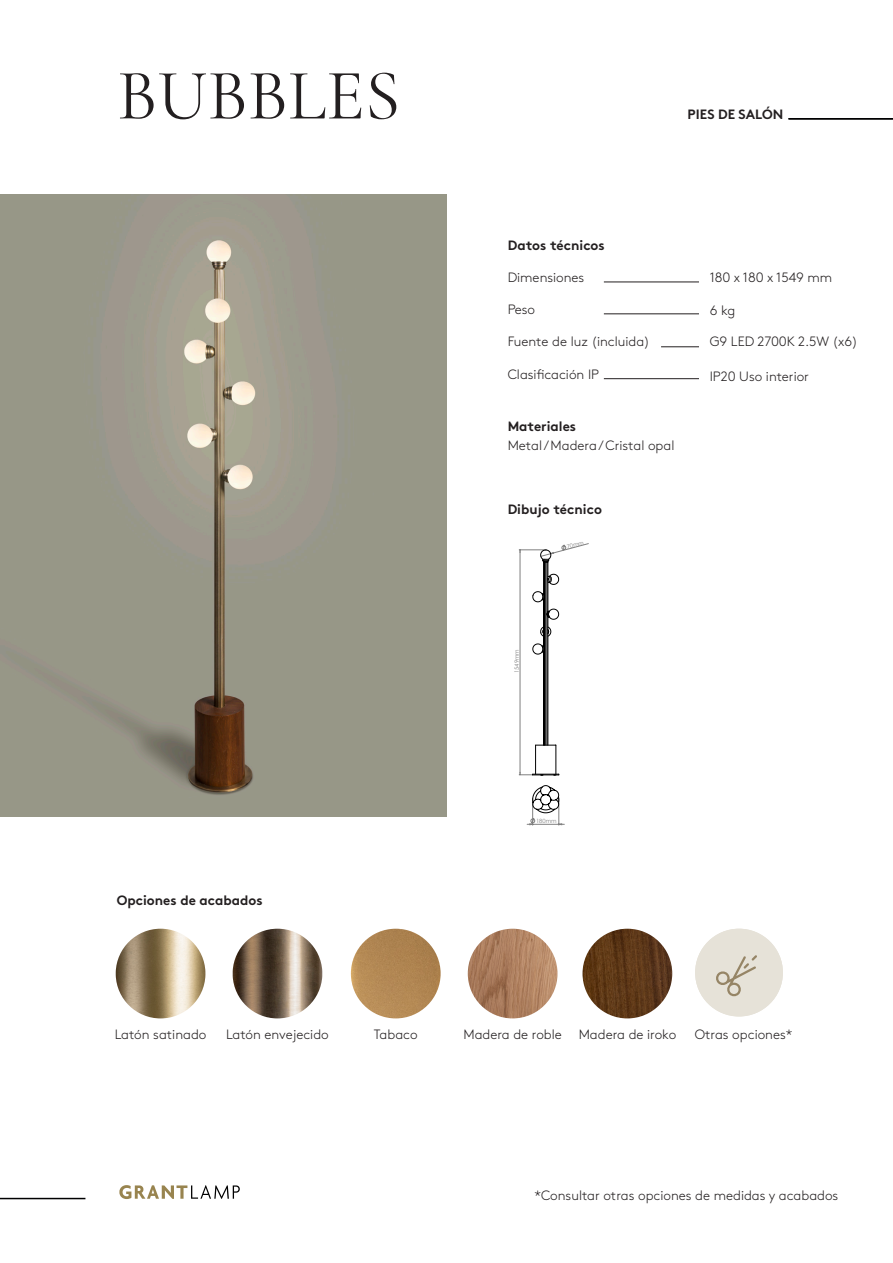
<style>
.page{position:relative;width:893px;height:1263px;background:#fff}
.page>*{position:absolute;margin:0;border:0;box-sizing:border-box;transform-origin:0 0}
.t1{font:72px "Cormorant Garamond";color:#231f20}
.t2{font:300 13.5px "Brown";color:#231f20}
.t3{font:13.5px "Brown Bold Alt";color:#231f20}
.t4{font:5.85px "Century Gothic";color:#808080}
</style>
<div class="page">
<hr style="left:604px;top:282px;width:95px;height:1px;background:#231f20">
<hr style="left:604px;top:314px;width:95px;height:1px;background:#231f20">
<hr style="left:661px;top:346px;width:38px;height:1px;background:#231f20">
<hr style="left:604px;top:378px;width:95px;height:1px;background:#231f20">
<hr style="left:0;top:1198px;width:85px;height:1px;background:#000001">
<svg style="left:119px;top:1185px;width:121px;height:14px"></svg>
<hr style="left:788px;top:118px;width:105px;height:1px;background:#000001">
<img style="left:116px;top:929px;width:89px;height:89px;border-radius:44px">
<img style="left:233px;top:929px;width:89px;height:89px;border-radius:44px">
<img style="left:351px;top:929px;width:90px;height:89px;border-radius:45px">
<img style="left:468px;top:929px;width:89px;height:89px;border-radius:45px">
<img style="left:582px;top:929px;width:90px;height:89px;border-radius:45px">
<div style="left:695px;top:929px;width:88px;height:87px;background:#e6e2d8;border-radius:50%"></div>
<svg style="left:716px;top:955px;width:41px;height:42px"></svg>
<hr style="left:520px;top:550px;width:1px;height:225px;background:#808080">
<hr style="left:548px;top:562px;width:1px;height:50px;background:#000">
<hr style="left:548px;top:617px;width:1px;height:128px;background:#000">
<hr style="left:544px;top:562px;width:1px;height:183px;background:#000">
<hr style="left:547px;top:562px;width:1px;height:183px;background:#000">
<hr style="left:545px;top:562px;width:1px;height:183px;background:#000">
<hr style="left:543px;top:562px;width:1px;height:32px;background:#000">
<hr style="left:543px;top:599px;width:1px;height:47px;background:#000">
<hr style="left:543px;top:651px;width:1px;height:94px;background:#000">
<svg style="left:540px;top:627px;width:11px;height:9px"></svg>
<svg style="left:548px;top:574px;width:11px;height:11px"></svg>
<svg style="left:533px;top:591px;width:11px;height:11px"></svg>
<svg style="left:547px;top:609px;width:12px;height:10px"></svg>
<svg style="left:519px;top:543px;width:70px;height:20px"></svg>
<svg style="left:533px;top:644px;width:11px;height:10px"></svg>
<svg style="left:519px;top:745px;width:41px;height:31px"></svg>
<svg style="left:527px;top:785px;width:37px;height:40px"></svg>
<img style="left:0;top:195px;width:446px;height:621px">
<p class="t1" style="left:117px;top:52px;width:285px">BUBBLES</p>
<p class="t3" style="left:117px;top:889px;width:147px">Opciones de acabados</p>
<p class="t3" style="left:688px;top:104px;width:97px">PIES DE SALÓN</p>
<p class="t3" style="left:508px;top:234px;width:99px">Datos técnicos</p>
<p class="t2" style="left:508px;top:267px;width:78px">Dimensiones</p>
<p class="t2" style="left:508px;top:299px;width:29px">Peso</p>
<p class="t2" style="left:508px;top:332px;width:144px">Fuente de luz (incluida)</p>
<p class="t2" style="left:508px;top:364px;width:93px">Clasificación IP</p>
<p class="t3" style="left:508px;top:416px;width:70px">Materiales</p>
<p class="t2" style="left:508px;top:435px;width:168px">Metal / Madera / Cristal opal</p>
<p class="t3" style="left:508px;top:498px;width:96px">Dibujo técnico</p>
<p class="t4" style="left:566px;top:543px;width:19px;rotate:-15deg">70mm</p>
<p class="t2" style="left:710px;top:267px;width:124px">180 x 180 x 1549 mm</p>
<p class="t2" style="left:710px;top:300px;width:27px">6 kg</p>
<p class="t2" style="left:710px;top:332px;width:150px">G9 LED 2700K 2.5W (x6)</p>
<p class="t2" style="left:710px;top:366px;width:101px">IP20 Uso interior</p>
<p class="t4" style="left:513px;top:673px;width:25px;rotate:-90deg">1549mm</p>
<p class="t4" style="left:536px;top:817px;width:22px">180mm</p>
<p class="t2" style="left:115px;top:1024px;width:93px">Latón satinado</p>
<p class="t2" style="left:226px;top:1024px;width:104px">Latón envejecido</p>
<p class="t2" style="left:374px;top:1024px;width:45px">Tabaco</p>
<p class="t2" style="left:463px;top:1024px;width:100px">Madera de roble</p>
<p class="t2" style="left:579px;top:1024px;width:99px">Madera de iroko</p>
<p class="t2" style="left:695px;top:1024px;width:99px">Otras opciones*</p>
<p class="t2" style="left:534px;top:1185px;width:305px">*Consultar otras opciones de medidas y acabados</p>
</div>
